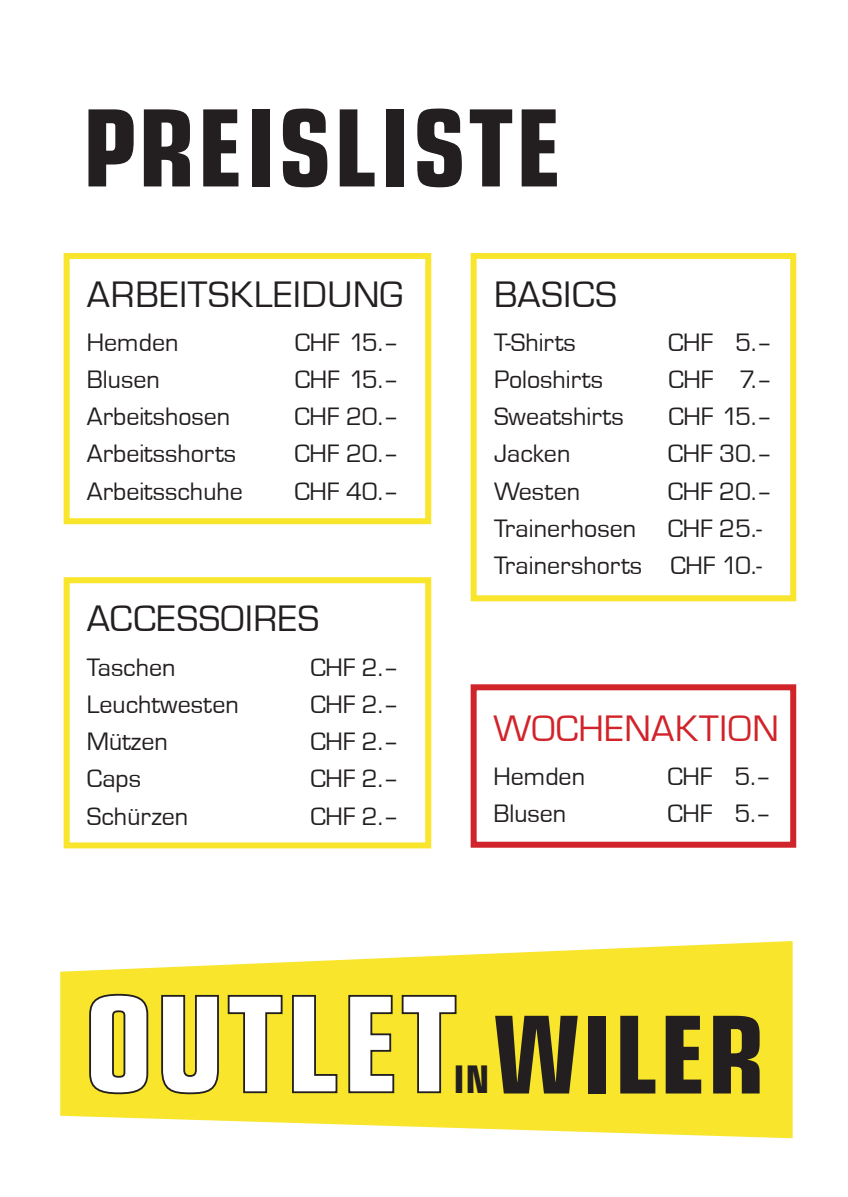
<style>
.page{position:relative;width:848px;height:1197px;background:#fff}
.page>*{position:absolute;margin:0;border:0;box-sizing:border-box;transform-origin:0 0}
.t1{font:700 condensed 107.3px "Eurostile LT Std";letter-spacing:.015em;color:#231f20}
.t2{font:700 condensed 106.4px "Eurostile LT Std";letter-spacing:.02em;color:#231f20}
.t3{font:700 condensed 38.1px "Eurostile LT Std";color:#231f20}
.t4{font:38px "Eurostile T";letter-spacing:.02em;color:#231f20}
.t5{font:38px "Eurostile T";letter-spacing:.02em;color:#d1232a}
.t6{font:26px/37px "Eurostile T";color:#231f20}
</style>
<div class="page">
<svg style="left:60px;top:941px;width:732px;height:197px;fill:#f8e52c"></svg>
<svg style="left:88px;top:992px;width:369px;height:102px"></svg>
<div style="left:64px;top:253px;width:367px;height:271px;border:6px solid #f8e52c"></div>
<div style="left:64px;top:577px;width:367px;height:271px;border:6px solid #f8e52c"></div>
<div style="left:470px;top:253px;width:326px;height:348px;border:6px solid #f8e52c"></div>
<div style="left:470px;top:684px;width:326px;height:163px;border:6px solid #d1232a"></div>
<h2 class="t2" style="left:83px;top:84px;width:480px">PREISLISTE</h2>
<h3 class="t4" style="left:87px;top:274px;width:318px">ARBEITSKLEIDUNG</h3>
<p class="t6" style="left:87px;top:325px;width:93px">Hemden</p>
<p class="t6" style="left:295px;top:325px;width:106px">CHF 15.–</p>
<p class="t6" style="left:87px;top:362px;width:74px">Blusen</p>
<p class="t6" style="left:295px;top:362px;width:106px">CHF 15.–</p>
<p class="t6" style="left:87px;top:399px;width:145px">Arbeitshosen</p>
<p class="t6" style="left:294px;top:399px;width:106px">CHF 20.–</p>
<p class="t6" style="left:87px;top:436px;width:151px">Arbeitsshorts</p>
<p class="t6" style="left:294px;top:436px;width:106px">CHF 20.–</p>
<p class="t6" style="left:87px;top:473px;width:157px">Arbeitsschuhe</p>
<p class="t6" style="left:294px;top:473px;width:106px">CHF 40.–</p>
<h3 class="t4" style="left:87px;top:597px;width:234px">ACCESSOIRES</h3>
<p class="t6" style="left:87px;top:649px;width:90px">Taschen</p>
<p class="t6" style="left:310px;top:649px;width:90px">CHF 2.–</p>
<p class="t6" style="left:87px;top:686px;width:154px">Leuchtwesten</p>
<p class="t6" style="left:310px;top:686px;width:90px">CHF 2.–</p>
<p class="t6" style="left:87px;top:723px;width:82px">Mützen</p>
<p class="t6" style="left:310px;top:723px;width:90px">CHF 2.–</p>
<p class="t6" style="left:87px;top:760px;width:56px">Caps</p>
<p class="t6" style="left:310px;top:760px;width:90px">CHF 2.–</p>
<p class="t6" style="left:87px;top:798px;width:103px">Schürzen</p>
<p class="t6" style="left:310px;top:798px;width:90px">CHF 2.–</p>
<h3 class="t4" style="left:494px;top:274px;width:124px">BASICS</h3>
<p class="t6" style="left:494px;top:325px;width:83px">T-Shirts</p>
<p class="t6" style="left:668px;top:325px;width:106px">CHF 5.–</p>
<p class="t6" style="left:494px;top:362px;width:110px">Poloshirts</p>
<p class="t6" style="left:668px;top:362px;width:105px">CHF 7.–</p>
<p class="t6" style="left:494px;top:399px;width:131px">Sweatshirts</p>
<p class="t6" style="left:668px;top:399px;width:105px">CHF 15.–</p>
<p class="t6" style="left:494px;top:436px;width:78px">Jacken</p>
<p class="t6" style="left:667px;top:436px;width:106px">CHF 30.–</p>
<p class="t6" style="left:494px;top:473px;width:88px">Westen</p>
<p class="t6" style="left:494px;top:473px;width:280px;text-indent:174px">CHF 20.–<br>Trainerhosen CHF 25.-<br>Trainershorts CHF 10.-</p>
<h3 class="t5" style="left:493px;top:707px;width:287px">WOCHENAKTION</h3>
<p class="t6" style="left:493px;top:758px;width:93px">Hemden</p>
<p class="t6" style="left:667px;top:758px;width:106px">CHF 5.–</p>
<p class="t6" style="left:493px;top:795px;width:74px">Blusen</p>
<p class="t6" style="left:667px;top:795px;width:106px">CHF 5.–</p>
<h3 class="t3" style="left:453px;top:1055px;width:37px">IN</h3>
<h1 class="t1" style="left:493px;top:989px;width:273px">WILER</h1>
</div>
